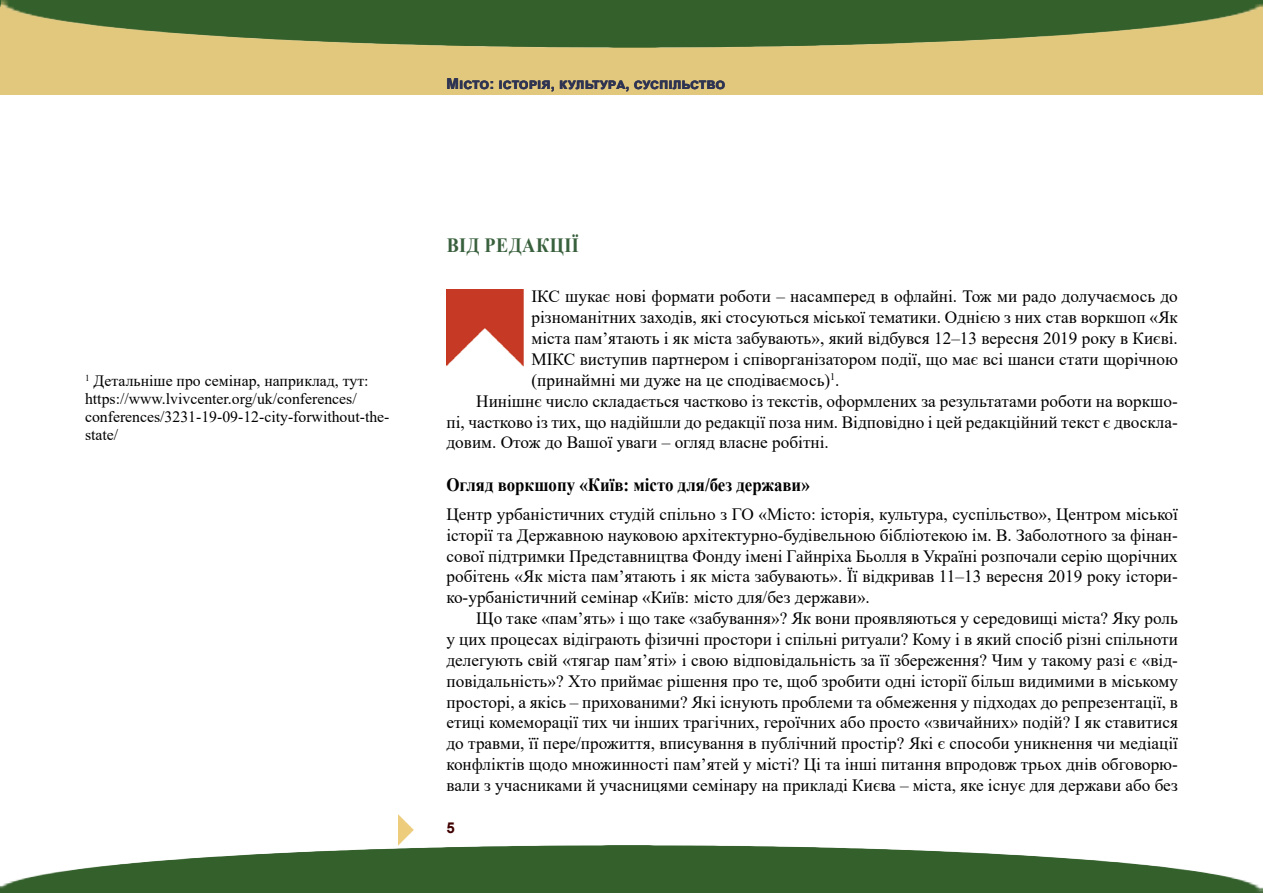
<style>
.page{position:relative;width:1263px;height:893px;background:#fff}
.page>*{position:absolute;margin:0;border:0;box-sizing:border-box;transform-origin:0 0}
.t1{font:700 20.25px "Times New Roman";letter-spacing:.035em;color:#39603d;scale:.9 1}
.t2{font:700 18.75px "Times New Roman";color:#000;scale:.9 1}
.t3{font:17.25px/20.9px "Times New Roman";color:#000;text-align:justify}
.t4{font:15.75px/18px "Times New Roman";color:#000}
.t5{font:700 15px "Arial";color:#2f3452}
.t6{font:700 15px "Arial";color:#400000}
</style>
<div class="page">
<div style="left:0;top:0;width:1263px;height:95px;background:#e2c87d"></div>
<img style="left:0;top:0;width:1263px;height:48px">
<img style="left:0;top:845px;width:1263px;height:48px">
<img style="left:399px;top:815px;width:15px;height:30px">
<img style="left:446px;top:289px;width:77px;height:77px">
<p class="t4" style="left:85px;top:371px;width:306px"><sup>1</sup> Детальніше про семінар, наприклад, тут: https://www.lvivcenter.org/uk/conferences/ conferences/3231-19-09-12-city-forwithout-the&shy;state/</p>
<p class="t5" style="left:446px;top:73px;width:280px">Місто: історія, культура, суспільство</p>
<p class="t1" style="left:447px;top:230px;width:148px">ВІД РЕДАКЦІЇ</p>
<p class="t3" style="left:531px;top:286px;width:648px">ІКС шукає нові формати роботи – насамперед в офлайні. Тож ми радо долучаємось до</p>
<p class="t3" style="left:531px;top:307px;width:648px">різноманітних заходів, які стосуються міської тематики. Однією з них став воркшоп «Як</p>
<p class="t3" style="left:531px;top:327px;width:648px">міста пам’ятають і як міста забувають», який відбувся 12–13 вересня 2019 року в Києві.</p>
<p class="t3" style="left:531px;top:348px;width:648px">МІКС виступив партнером і співорганізатором події, що має всі шанси стати щорічною</p>
<p class="t3" style="left:531px;top:369px;width:310px">(принаймні ми дуже на це сподіваємось)<sup>1</sup>.</p>
<p class="t3" style="left:476px;top:390px;width:703px">Нинішнє число складається частково із текстів, оформлених за результатами роботи на воркшо-</p>
<p class="t3" style="left:446px;top:411px;width:733px">пі, частково із тих, що надійшли до редакції поза ним. Відповідно і цей редакційний текст є двоскла-</p>
<p class="t3" style="left:446px;top:432px;width:384px">довим. Отож до Вашої уваги – огляд власне робітні.</p>
<p class="t2" style="left:446px;top:471px;width:405px">Огляд воркшопу «Київ: місто для/без держави»</p>
<p class="t3" style="left:446px;top:503px;width:733px">Центр урбаністичних студій спільно з ГО «Місто: історія, культура, суспільство», Центром міської історії та Державною науковою архітектурно-будівельною бібліотекою ім. В. Заболотного за фінан&shy;сової підтримки Представництва Фонду імені Гайнріха Бьолля в Україні розпочали серію щорічних робітень «Як міста пам’ятають і як міста забувають». Її відкривав 11–13 вересня 2019 року істори&shy;ко-урбаністичний семінар «Київ: місто для/без держави».</p>
<p class="t3" style="left:446px;top:607px;width:733px;text-indent:30px">Що таке «пам’ять» і що таке «забування»? Як вони проявляються у середовищі міста? Яку роль у цих процесах відіграють фізичні простори і спільні ритуали? Кому і в який спосіб різні спільноти делегують свій «тягар пам’яті» і свою відповідальність за її збереження? Чим у такому разі є «від&shy;повідальність»? Хто приймає рішення про те, щоб зробити одні історії більш видимими в міському просторі, а якісь – прихованими? Які існують проблеми та обмеження у підходах до репрезентації, в етиці комеморації тих чи інших трагічних, героїчних або просто «звичайних» подій? І як ставитися до травми, її пере/прожиття, вписування в публічний простір? Які є способи уникнення чи медіації конфліктів щодо множинності пам’ятей у місті? Ці та інші питання впродовж трьох днів обговорю&shy;вали з учасниками й учасницями семінару на прикладі Києва – міста, яке існує для держави або без</p>
<p class="t6" style="left:446px;top:817px;width:10px">5</p>
</div>
